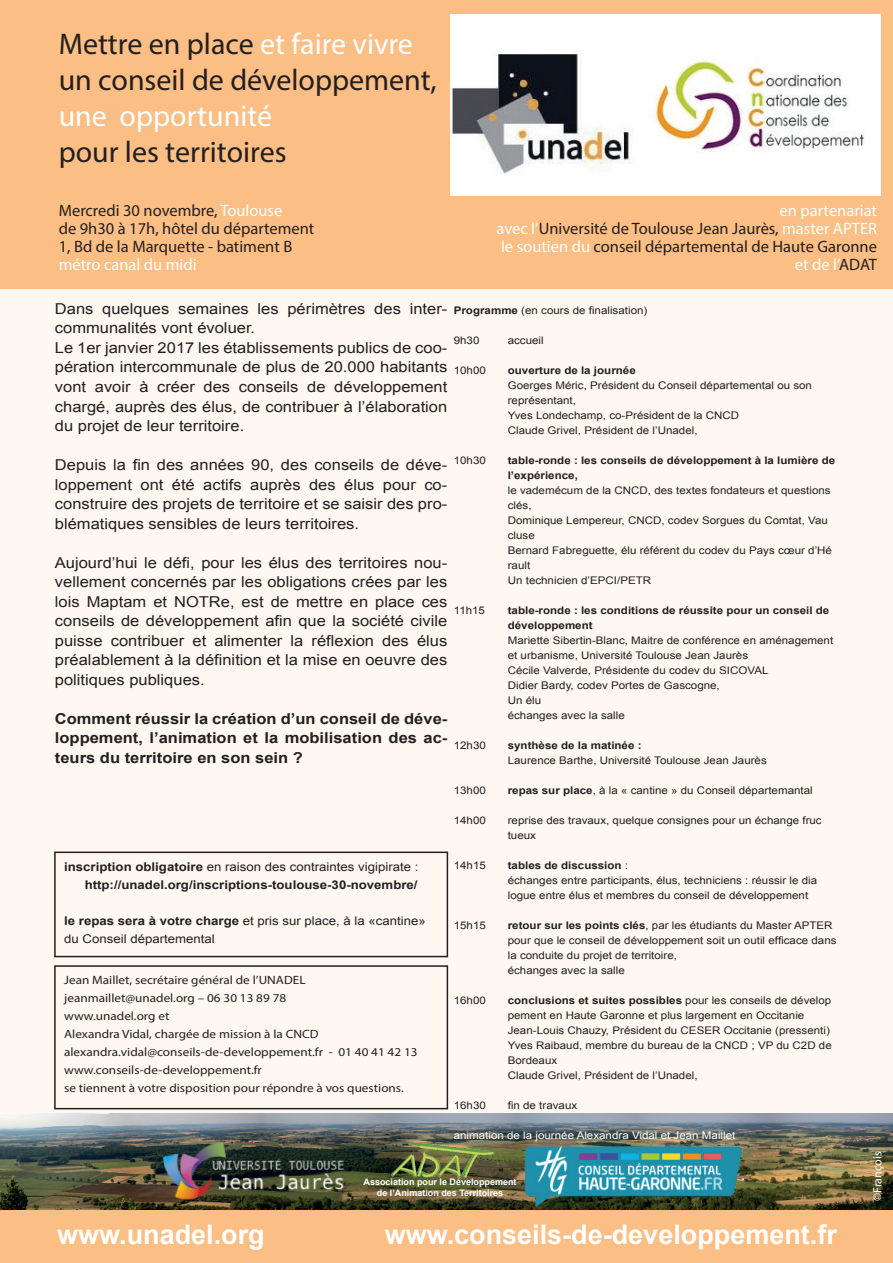
<style>
.page{position:relative;width:893px;height:1263px;background:#fff}
.page>*{position:absolute;margin:0;border:0;box-sizing:border-box;transform-origin:0 0}
.t1{font:30px/36px "Myriad Pro";color:#231f20}
.t2{font:30px "Myriad Pro";color:#fff}
.t3{font:700 27px "Arial";color:#fff}
.t4{font:16.5px/18px "Myriad Pro";color:#231f20}
.t5{font:16.5px "Myriad Pro";color:#fff}
.t6{font:15px/19.5px "Arial";color:#231f20;text-align:justify;scale:1.1 1}
.t7{font:700 15px/19.5px "Arial";color:#231f20;text-align:justify;scale:1.1 1}
.t8{font:12px/18px "Myriad Pro";color:#231f20;scale:1.1 1}
.t9{font:700 12px/18px "Arial";color:#231f20;text-align:right;scale:1.1 1}
.t10{font:12px/18px "Arial";color:#231f20;scale:1.1 1}
.t11{font:12px "Myriad Pro";color:#fff}
.t12{font:10.5px/15px "Arial";color:#231f20;scale:1.1 1}
.t13{font:700 10.5px/15px "Arial";color:#231f20;scale:1.1 1}
.t14{font:10.5px "Arial";color:#fff;scale:1.1 1}
.t15{font:700 9px/10.8px "Arial";color:#fff;text-align:center}
.s1{color:#fff}
.s2{font-weight:700}
.s3{font-weight:400}
</style>
<div class="page">
<div style="left:0;top:183px;width:893px;height:1027px;background:#fef8f0"></div>
<div style="left:0;top:0;width:893px;height:288px;background:#fbbe84"></div>
<div style="left:0;top:1209px;width:893px;height:54px;background:#fbbe84"></div>
<img style="left:0;top:1113px;width:893px;height:96px">
<img style="left:451px;top:14px;width:430px;height:181px">
<div style="left:54px;top:965px;width:394px;height:144px;border:2px solid #231f20"></div>
<img style="left:162px;top:1140px;width:584px;height:66px">
<img style="left:391px;top:1134px;width:103px;height:54px">
<div style="left:54px;top:851px;width:394px;height:106px;border:2px solid #231f20"></div>
<h1 class="t1" style="left:59px;top:25px;width:380px">Mettre en place <span class="s1">et faire vivre </span>un conseil de développement,</h1>
<h1 class="t2" style="left:59px;top:97px;width:215px">une opportunité</h1>
<h1 class="t1" style="left:59px;top:133px;width:229px">pour les territoires</h1>
<h3 class="t4" style="left:59px;top:201px;width:257px">Mercredi 30 novembre, <span class="s1">Toulouse<br></span>de 9h30 à 17h, hôtel du département<br>1, Bd de la Marquette - batiment B</h3>
<h3 class="t5" style="left:59px;top:254px;width:139px">métro canal du midi</h3>
<h3 class="t4" style="left:497px;top:201px;width:382px;text-align:right"><span class="s1">en partenariat<br>avec l’</span>Université de Toulouse Jean Jaurès, <span class="s1">master APTER le soutien du</span> conseil départemental de Haute Garonne <span class="s1">et de l’</span>ADAT</h3>
<p class="t6" style="left:55px;top:299px;width:358px;text-align:left">Dans quelques semaines les périmètres des inter&shy;communalités vont évoluer.<br>Le 1er janvier 2017 les établissements publics de coo&shy;pération intercommunale de plus de 20.000 habitants vont avoir à créer des conseils de développement chargé, auprès des élus, de contribuer à l’élaboration du projet de leur territoire.</p>
<h3 class="t6" style="left:55px;top:455px;width:358px">Depuis la fin des années 90, des conseils de déve&shy;loppement ont été actifs auprès des élus pour co&shy;construire des projets de territoire et se saisir des pro&shy;blématiques sensibles de leurs territoires.</h3>
<p class="t6" style="left:55px;top:553px;width:358px">Aujourd’hui le défi, pour les élus des territoires nou&shy;vellement concernés par les obligations crées par les lois Maptam et NOTRe, est de mettre en place ces conseils de développement afin que la société civile puisse contribuer et alimenter la réflexion des élus préalablement à la définition et la mise en oeuvre des politiques publiques.</p>
<h3 class="t7" style="left:55px;top:709px;width:358px">Comment réussir la création d’un conseil de déve&shy;loppement, l’animation et la mobilisation des ac&shy;teurs du territoire en son sein ?</h3>
<p class="t12" style="left:454px;top:303px;width:178px"><span class="s2">Programme</span> (en cours de finalisation)</p>
<p class="t12" style="left:454px;top:333px;width:25px">9h30</p>
<p class="t12" style="left:508px;top:333px;width:34px">accueil</p>
<p class="t12" style="left:454px;top:363px;width:31px">10h00</p>
<p class="t13" style="left:508px;top:363px;width:118px">ouverture de la journée</p>
<p class="t12" style="left:508px;top:378px;width:278px">Goerges Méric, Président du Conseil départemental ou son représentant,<br>Yves Londechamp, co-Président de la CNCD<br>Claude Grivel, Président de l’Unadel,</p>
<p class="t12" style="left:454px;top:453px;width:31px">10h30</p>
<p class="t13" style="left:508px;top:453px;width:299px">table-ronde : les conseils de développement à la lumière de l’expérience,</p>
<p class="t12" style="left:508px;top:483px;width:296px">le vademécum de la CNCD, des textes fondateurs et questions clés,<br>Dominique Lempereur, CNCD, codev Sorgues du Comtat, Vau cluse<br>Bernard Fabreguette, élu référent du codev du Pays cœur d’Hé rault<br>Un technicien d’EPCI/PETR</p>
<p class="t12" style="left:454px;top:603px;width:30px">11h15</p>
<p class="t13" style="left:508px;top:603px;width:294px">table-ronde : les conditions de réussite pour un conseil de développement</p>
<p class="t12" style="left:508px;top:633px;width:297px">Mariette Sibertin-Blanc, Maitre de conférence en aménagement et urbanisme, Université Toulouse Jean Jaurès<br>Cécile Valverde, Présidente du codev du SICOVAL<br>Didier Bardy, codev Portes de Gascogne,<br>Un élu<br>échanges avec la salle</p>
<p class="t12" style="left:454px;top:738px;width:31px">12h30</p>
<p class="t13" style="left:508px;top:738px;width:123px">synthèse de la matinée :</p>
<p class="t12" style="left:508px;top:753px;width:237px">Laurence Barthe, Université Toulouse Jean Jaurès</p>
<p class="t12" style="left:454px;top:783px;width:31px">13h00</p>
<p class="t12" style="left:508px;top:783px;width:279px"><span class="s2">repas sur place</span>, à la « cantine » du Conseil départemantal</p>
<p class="t12" style="left:454px;top:813px;width:31px">14h00</p>
<p class="t12" style="left:508px;top:813px;width:287px">reprise des travaux, quelque consignes pour un échange fruc tueux</p>
<p class="t12" style="left:454px;top:858px;width:31px">14h15</p>
<p class="t12" style="left:508px;top:858px;width:283px"><span class="s2">tables de discussion</span> :<br>échanges entre participants, élus, techniciens : réussir le dia logue entre élus et membres du conseil de développement</p>
<p class="t12" style="left:454px;top:918px;width:31px">15h15</p>
<p class="t12" style="left:508px;top:918px;width:300px"><span class="s2">retour sur les points clés</span>, par les étudiants du Master APTER pour que le conseil de développement soit un outil efficace dans la conduite du projet de territoire,<br>échanges avec la salle</p>
<p class="t12" style="left:454px;top:993px;width:31px">16h00</p>
<p class="t12" style="left:508px;top:993px;width:296px"><span class="s2">conclusions et suites possibles</span> pour les conseils de dévelop pement en Haute Garonne et plus largement en Occitanie Jean-Louis Chauzy, Président du CESER Occitanie (pressenti)<br>Yves Raibaud, membre du bureau de la CNCD ; VP du C2D de Bordeaux<br>Claude Grivel, Président de l’Unadel,</p>
<p class="t12" style="left:454px;top:1098px;width:31px">16h30</p>
<p class="t12" style="left:508px;top:1098px;width:65px">fin de travaux</p>
<p class="t14" style="left:454px;top:1128px;width:257px">animation de la journée Alexandra Vidal et Jean Maillet</p>
<p class="t9" style="left:64px;top:858px;width:324px">inscription obligatoire <span class="s3">en raison des contraintes vigipirate : </span>http://unadel.org/inscriptions-toulouse-30-novembre/</p>
<p class="t10" style="left:64px;top:911px;width:330px"><span class="s2">le repas sera à votre charge</span> et pris sur place, à la «cantine» du Conseil départemental</p>
<p class="t8" style="left:64px;top:971px;width:323px">Jean Maillet, secrétaire général de l’UNADEL jeanmaillet@unadel.org – 06 30 13 89 78<br>www.unadel.org et<br>Alexandra Vidal, chargée de mission à la CNCD alexandra.vidal@conseils-de-developpement.fr - 01 40 41 42 13 www.conseils-de-developpement.fr<br>se tiennent à votre disposition pour répondre à vos questions.</p>
<p class="t15" style="left:364px;top:1177px;width:155px">Association pour le Développement de l’Animation des Territoires</p>
<h2 class="t3" style="left:57px;top:1217px;width:209px">www.unadel.org</h2>
<h2 class="t3" style="left:385px;top:1217px;width:454px">www.conseils-de-developpement.fr</h2>
<p class="t11" style="left:870px;top:1201px;width:51px;rotate:-90deg">©François</p>
</div>
